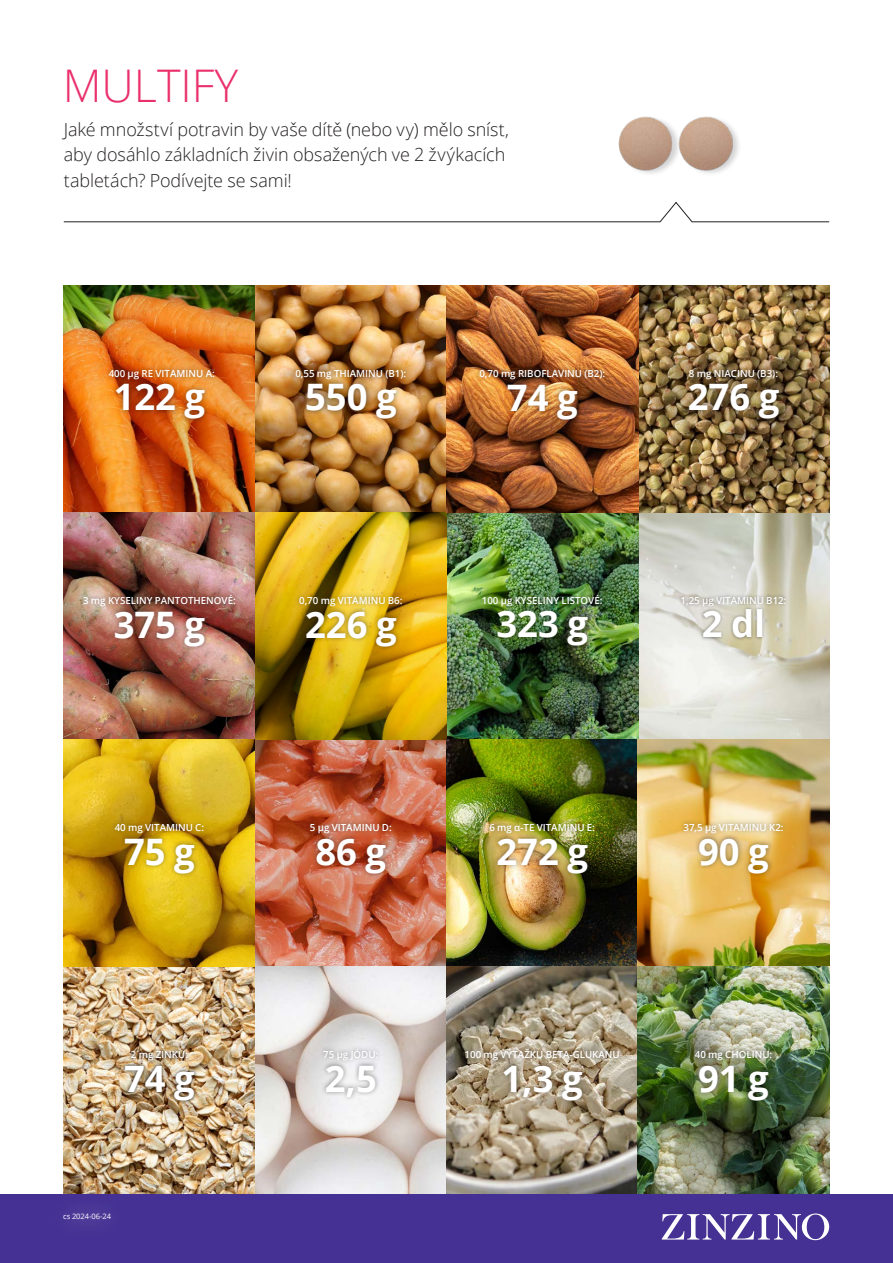
<style>
.page{position:relative;width:893px;height:1263px;background:#fff}
.page>*{position:absolute;margin:0;border:0;box-sizing:border-box;transform-origin:0 0}
.t1{font:300 45px "Open Sans";color:#ea306c}
.t2{font:700 36.45px "Open Sans";color:#fff}
.Intro_picture_12_17{font:300 18px/25.5px "Open Sans";letter-spacing:-.005em;color:#231f20}
.t3{font:600 9.75px "Open Sans";color:#fff}
.t4{font:7.5px "Open Sans";color:#fff}
</style>
<div class="page">
<img style="left:64px;top:286px;width:765px;height:908px">
<div style="left:0;top:1194px;width:893px;height:69px;background:#443193"></div>
<svg style="left:662px;top:1213px;width:167px;height:27px"></svg>
<svg style="left:63px;top:201px;width:767px;height:22px"></svg>
<div style="left:104px;top:364px;width:115px;height:60px;background:#231f20;opacity:.5"></div>
<div style="left:78px;top:589px;width:162px;height:62px;background:#231f20;opacity:.5"></div>
<div style="left:678px;top:593px;width:111px;height:48px;background:#231f20;opacity:.5"></div>
<img style="left:122px;top:1048px;width:76px;height:56px">
<div style="left:319px;top:1044px;width:64px;height:58px;background:#231f20;opacity:.5"></div>
<div style="left:460px;top:1044px;width:165px;height:62px;background:#231f20;opacity:.5"></div>
<div style="left:690px;top:1046px;width:87px;height:60px;background:#231f20;opacity:.5"></div>
<div style="left:305px;top:819px;width:91px;height:59px;background:#231f20;opacity:.5"></div>
<div style="left:484px;top:819px;width:116px;height:59px;background:#231f20;opacity:.5"></div>
<div style="left:679px;top:819px;width:109px;height:59px;background:#231f20;opacity:.5"></div>
<div style="left:110px;top:819px;width:99px;height:60px;background:#231f20;opacity:.5"></div>
<div style="left:294px;top:592px;width:113px;height:59px;background:#231f20;opacity:.5"></div>
<div style="left:474px;top:364px;width:136px;height:60px;background:#231f20;opacity:.5"></div>
<div style="left:290px;top:364px;width:121px;height:60px;background:#231f20;opacity:.5"></div>
<div style="left:478px;top:589px;width:129px;height:62px;background:#231f20;opacity:.5"></div>
<div style="left:684px;top:364px;width:101px;height:60px;background:#231f20;opacity:.5"></div>
<img style="left:618px;top:116px;width:42px;height:58px">
<img style="left:660px;top:116px;width:79px;height:58px">
<p class="t1" style="left:63px;top:55px;width:177px">MULTIFY</p>
<p class="Intro_picture_12_17" style="left:64px;top:116px;width:447px">Jaké množství potravin by vaše dítě (nebo vy) mělo sníst, aby dosáhlo základních živin obsažených ve 2 žvýkacích tabletách? Podívejte se sami!</p>
<p class="t3" style="left:109px;top:366px;width:108px">400 μg RE VITAMINU A:</p>
<p class="t2" style="left:114px;top:371px;width:93px">122 g</p>
<p class="t3" style="left:295px;top:366px;width:112px">0,55 mg THIAMINU (B1):</p>
<p class="t2" style="left:305px;top:371px;width:93px">550 g</p>
<p class="t3" style="left:83px;top:594px;width:154px">3 mg KYSELINY PANTOTHENOVÉ:</p>
<p class="t2" style="left:114px;top:599px;width:93px">375 g</p>
<p class="t3" style="left:299px;top:594px;width:105px">0,70 mg VITAMINU B6:</p>
<p class="t2" style="left:305px;top:599px;width:93px">226 g</p>
<p class="t3" style="left:479px;top:367px;width:127px">0,70 mg RIBOFLAVINU (B2):</p>
<p class="t2" style="left:507px;top:372px;width:72px">74 g</p>
<p class="t3" style="left:482px;top:593px;width:122px">100 μg KYSELINY LISTOVÉ:</p>
<p class="t2" style="left:496px;top:598px;width:93px">323 g</p>
<p class="t3" style="left:689px;top:366px;width:91px">8 mg NIACINU (B3):</p>
<p class="t2" style="left:688px;top:371px;width:93px">276 g</p>
<p class="t3" style="left:681px;top:593px;width:107px">1,25 μg VITAMINU B12:</p>
<p class="t2" style="left:702px;top:598px;width:65px">2 dl</p>
<p class="t3" style="left:115px;top:821px;width:91px">40 mg VITAMINU C:</p>
<p class="t2" style="left:124px;top:826px;width:72px">75 g</p>
<p class="t3" style="left:131px;top:1048px;width:59px">2 mg ZINKU:</p>
<p class="t2" style="left:124px;top:1053px;width:72px">74 g</p>
<p class="t4" style="left:63px;top:1211px;width:50px">cs 2024-06-24</p>
<p class="t3" style="left:310px;top:821px;width:83px">5 μg VITAMINU D:</p>
<p class="t2" style="left:315px;top:826px;width:72px">86 g</p>
<p class="t3" style="left:323px;top:1048px;width:57px">75 μg JÓDU:</p>
<p class="t2" style="left:325px;top:1053px;width:54px">2,5</p>
<p class="t3" style="left:489px;top:821px;width:107px">6 mg α-TE VITAMINU E:</p>
<p class="t2" style="left:496px;top:826px;width:93px">272 g</p>
<p class="t3" style="left:683px;top:821px;width:102px">37,5 μg VITAMINU K2:</p>
<p class="t2" style="left:698px;top:826px;width:72px">90 g</p>
<p class="t3" style="left:464px;top:1048px;width:157px">100 mg VÝTAŽKU BETA-GLUKANU</p>
<p class="t2" style="left:501px;top:1053px;width:83px">1,3 g</p>
<p class="t3" style="left:695px;top:1048px;width:79px">40 mg CHOLINU:</p>
<p class="t2" style="left:698px;top:1053px;width:72px">91 g</p>
</div>
